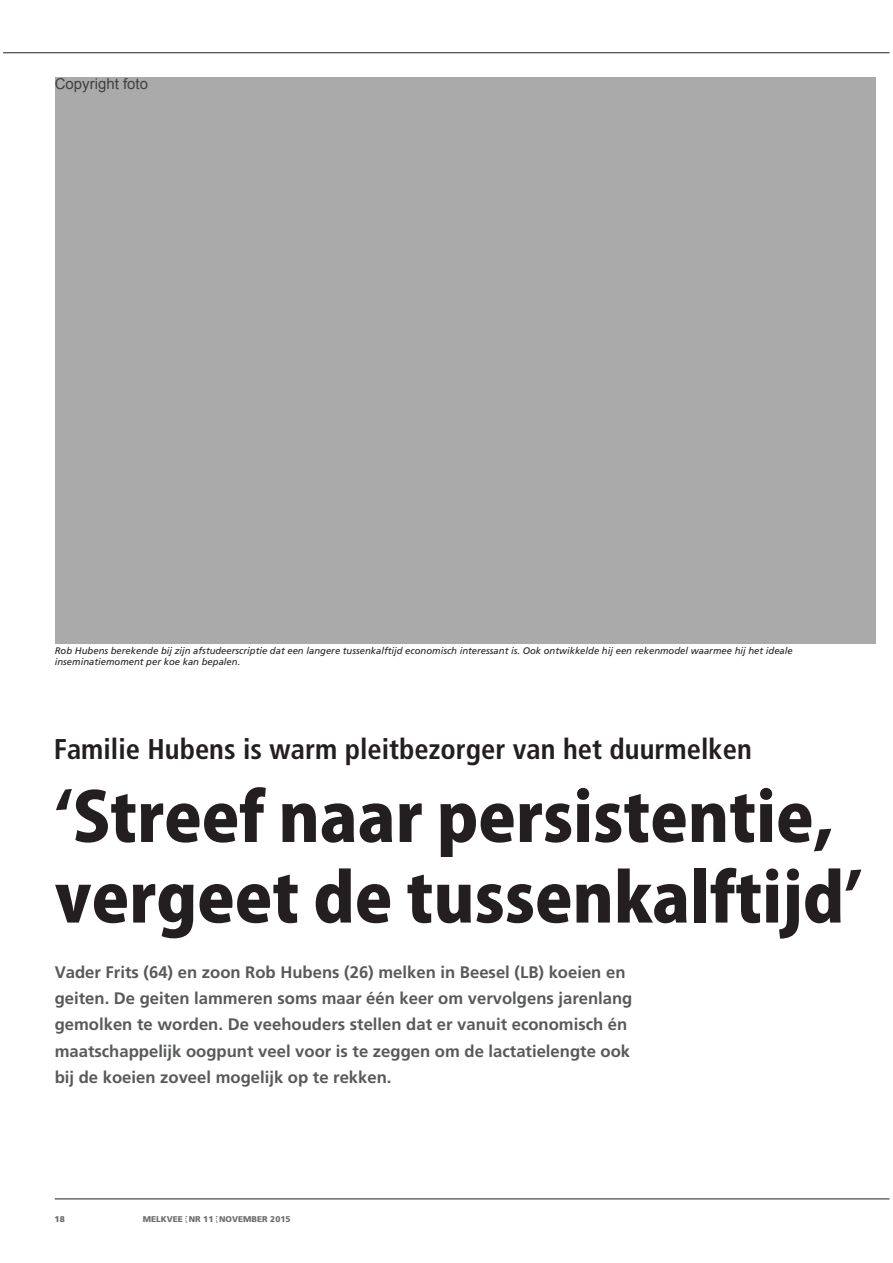
<style>
.page{position:relative;width:893px;height:1263px;background:#fff}
.page>*{position:absolute;margin:0;border:0;box-sizing:border-box;transform-origin:0 0}
.t1{font:67.2px/80.6px "Koz Go Pro Heavy 90 msp RKSJ H";color:#231f20}
.t2{font:700 condensed 28.5px "Frutiger LT Std";color:#231f20}
.t3{font:700 16.65px/26.1px "Frutiger LT Std";color:#58595b}
.t4{font:15px "Arial";color:#404040}
.t5{font:italic 9.45px/11.4px "Frutiger LT Std";color:#231f20}
.t6{font:900 8.25px "Frutiger LT Std";color:#6d6e70}
.t7{font:900 8.25px "Frutiger LT Std";color:#636567}
</style>
<div class="page">
<hr style="left:3px;top:52px;width:886px;height:1px;background:#231f20">
<hr style="left:55px;top:1199px;width:834px;height:1px;background:#231f20">
<div style="left:55px;top:77px;width:821px;height:566px;background:#aaa"></div>
<p class="t4" style="left:55px;top:74px;width:95px">Copyright foto</p>
<p class="t5" style="left:55px;top:645px;width:739px">Rob Hubens berekende bij zijn afstudeerscriptie dat een langere tussenkalftijd economisch interessant is. Ook ontwikkelde hij een rekenmodel waarmee hij het ideale inseminatiemoment per koe kan bepalen.</p>
<h2 class="t2" style="left:54px;top:737px;width:699px">Familie Hubens is warm pleitbezorger van het duurmelken</h2>
<h1 class="t1" style="left:55px;top:786px;width:809px">ʻStreef naar persistentie, vergeet de tussenkalftijdʼ</h1>
<p class="t3" style="left:55px;top:960px;width:579px">Vader Frits (64) en zoon Rob Hubens (26) melken in Beesel (LB) koeien en geiten. De geiten lammeren soms maar één keer om vervolgens jarenlang gemolken te worden. De veehouders stellen dat er vanuit economisch én maatschappelijk oogpunt veel voor is te zeggen om de lactatielengte ook bij de koeien zoveel mogelijk op te rekken.</p>
<p class="t7" style="left:55px;top:1215px;width:12px">18</p>
<p class="t6" style="left:143px;top:1215px;width:149px">MELKVEE NR 11 NOVEMBER 2015</p>
</div>
